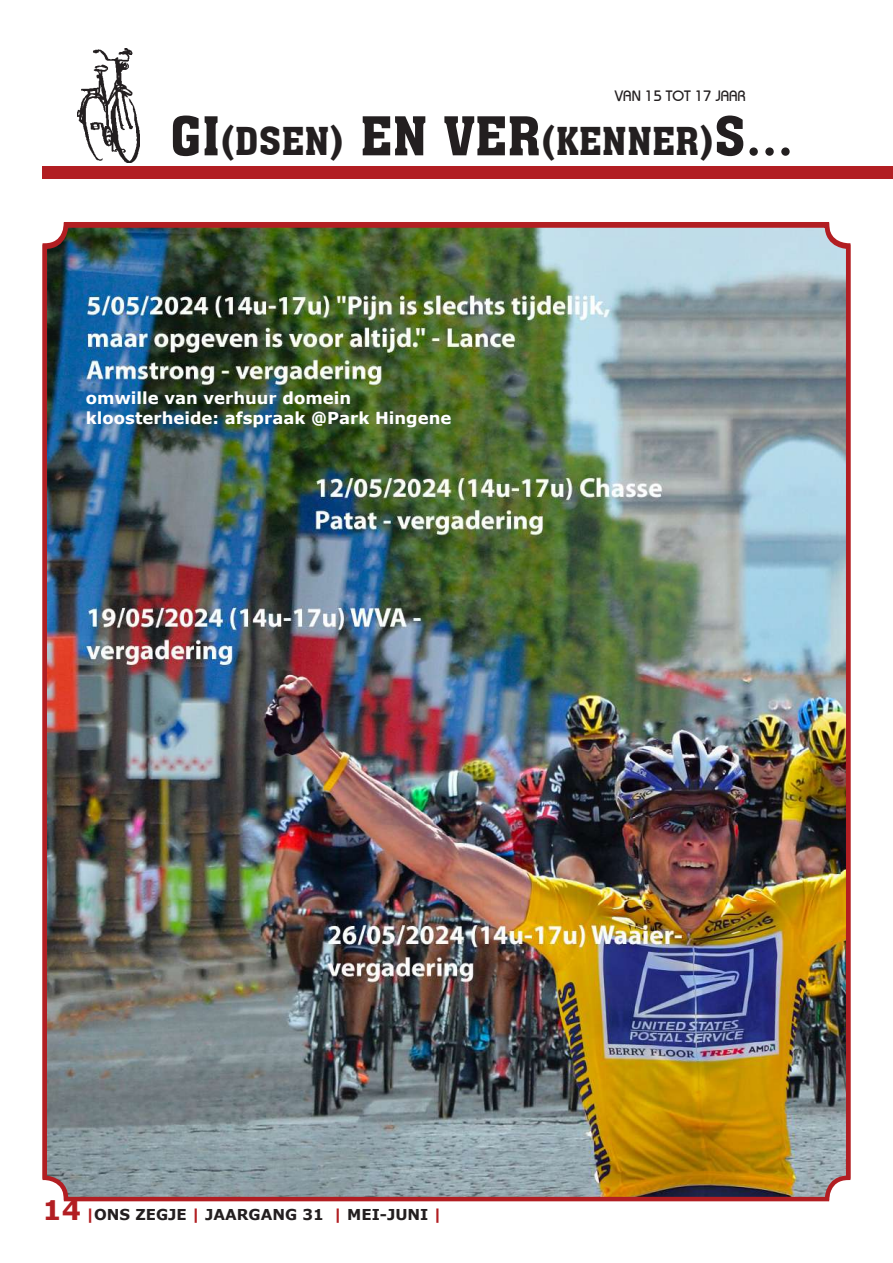
<style>
.page{position:relative;width:893px;height:1263px;background:#fff}
.page>*{position:absolute;margin:0;border:0;box-sizing:border-box;transform-origin:0 0}
.t1{font:52.5px "Aachen BT";color:#231f20}
.t2{font:700 16.5px/19.8px "Verdana";color:#fff}
.t3{font:700 15px "Verdana";color:#231f20}
.t4{font:15px "Bimini Normal";color:#231f20}
.s1{font-size:37.5px}
.s2{font-size:27px;color:#b21e22}
.s3{color:#b21e22}
</style>
<div class="page">
<img style="left:78px;top:49px;width:61px;height:114px">
<div style="left:43px;top:166px;width:850px;height:13px;background:#b21e22"></div>
<img style="left:48px;top:228px;width:797px;height:968px">
<div style="left:43px;top:223px;width:807px;height:978px;border:4px solid #b21e22;border-radius:21px"></div>
<p class="t4" style="left:615px;top:87px;width:132px">VAN 15 TOT 17 JAAR</p>
<h1 class="t1" style="left:170px;top:103px;width:625px">GI<span class="s1">(</span><span class="s1">DSEN)</span> EN VER<span class="s1">(KENNER)</span>S...</h1>
<p class="t2" style="left:86px;top:388px;width:367px">omwille van verhuur domein kloosterheide: afspraak @Park Hingene</p>
<p class="t3" style="left:43px;top:1205px;width:401px"><span class="s2">14</span> <span class="s3">|</span>ONS ZEGJE <span class="s3">|</span> JAARGANG 31 <span class="s3">|</span> MEI-JUNI <span class="s3">|</span></p>
</div>
